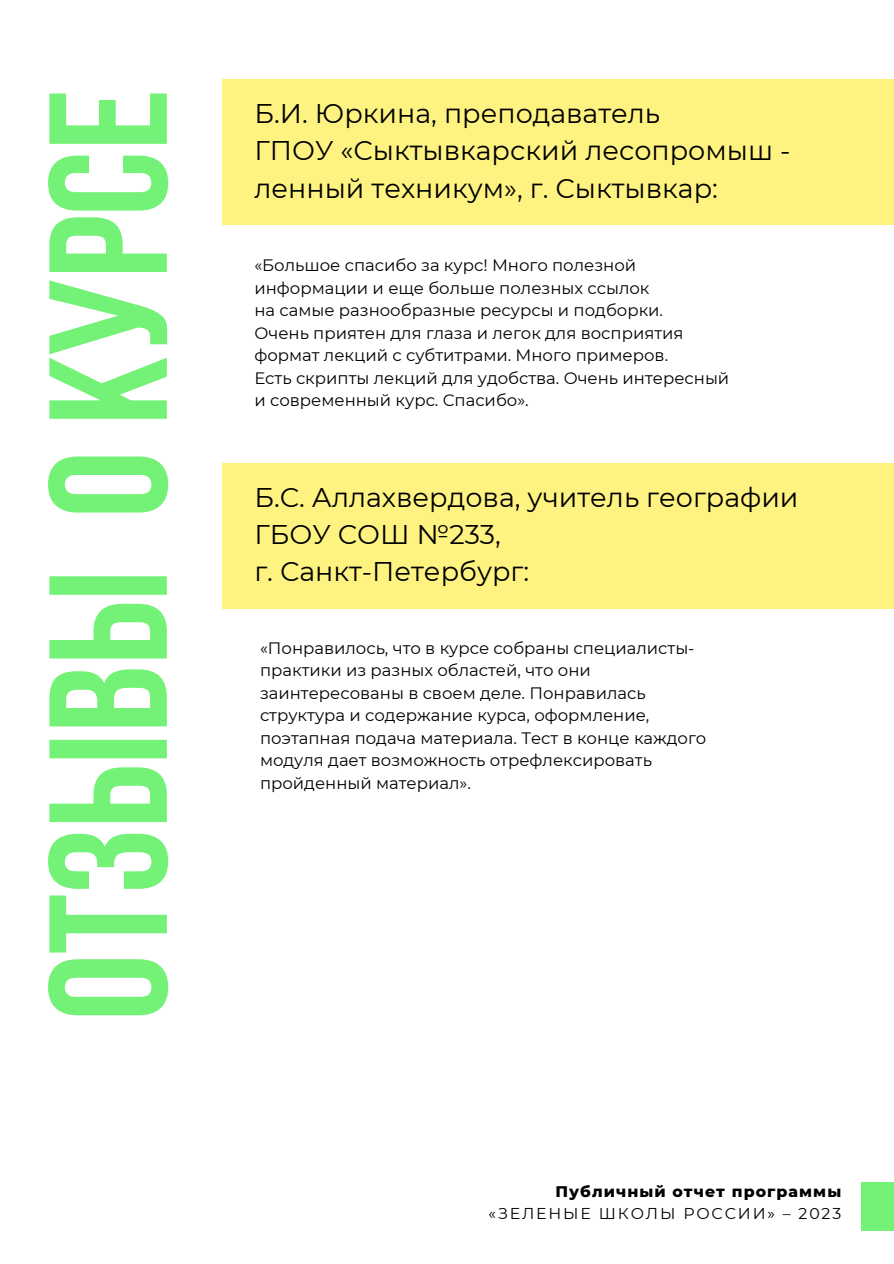
<style>
.page{position:relative;width:894px;height:1264px;background:#fff}
.page>*{position:absolute;margin:0;border:0;box-sizing:border-box;transform-origin:0 0}
.t1{font:167.7px "Bebas Neue Cyrillic";color:#73f277}
.t2{font:27px/37.2px "Montserrat";color:#000}
.t3{font:16.5px/22.5px "Montserrat";color:#000}
.t4{font:15.75px "Montserrat";letter-spacing:.12em;color:#000}
.t5{font:800 15.75px "Montserrat";letter-spacing:.07em;color:#000}
</style>
<div class="page">
<div style="left:222px;top:79px;width:671px;height:146px;background:#fef381"></div>
<div style="left:222px;top:463px;width:671px;height:145px;background:#fef381"></div>
<div style="left:861px;top:1182px;width:32px;height:48px;background:#73f277"></div>
<h1 class="t1" style="left:41px;top:1020px;width:932px;rotate:-90deg">ОТЗЫВЫ ОКУРСЕ</h1>
<h2 class="t2" style="left:254px;top:95px;width:537px">Б.И. Юркина, преподаватель<br>ГПОУ «Сыктывкарский лесопромыш - ленный техникум», г. Сыктывкар:</h2>
<p class="t3" style="left:254px;top:254px;width:476px">«Большое спасибо за курс! Много полезной информации и еще больше полезных ссылок<br>на самые разнообразные ресурсы и подборки.<br>Очень приятен для глаза и легок для восприятия формат лекций с субтитрами. Много примеров.<br>Есть скрипты лекций для удобства. Очень интересный и современный курс. Спасибо».</p>
<h2 class="t2" style="left:254px;top:478px;width:545px">Б.С. Аллахвердова, учитель географии<br>ГБОУ СОШ №233,<br>г. Санкт-Петербург:</h2>
<p class="t3" style="left:260px;top:636px;width:448px">«Понравилось, что в курсе собраны специалисты&shy;практики из разных областей, что они заинтересованы в своем деле. Понравилась структура и содержание курса, оформление, поэтапная подача материала. Тест в конце каждого модуля дает возможность отрефлексировать пройденный материал».</p>
<p class="t5" style="left:555px;top:1181px;width:287px">Публичный отчет программы</p>
<p class="t4" style="left:488px;top:1204px;width:354px">«ЗЕЛЕНЫЕ ШКОЛЫ РОССИИ» – 2023</p>
</div>
